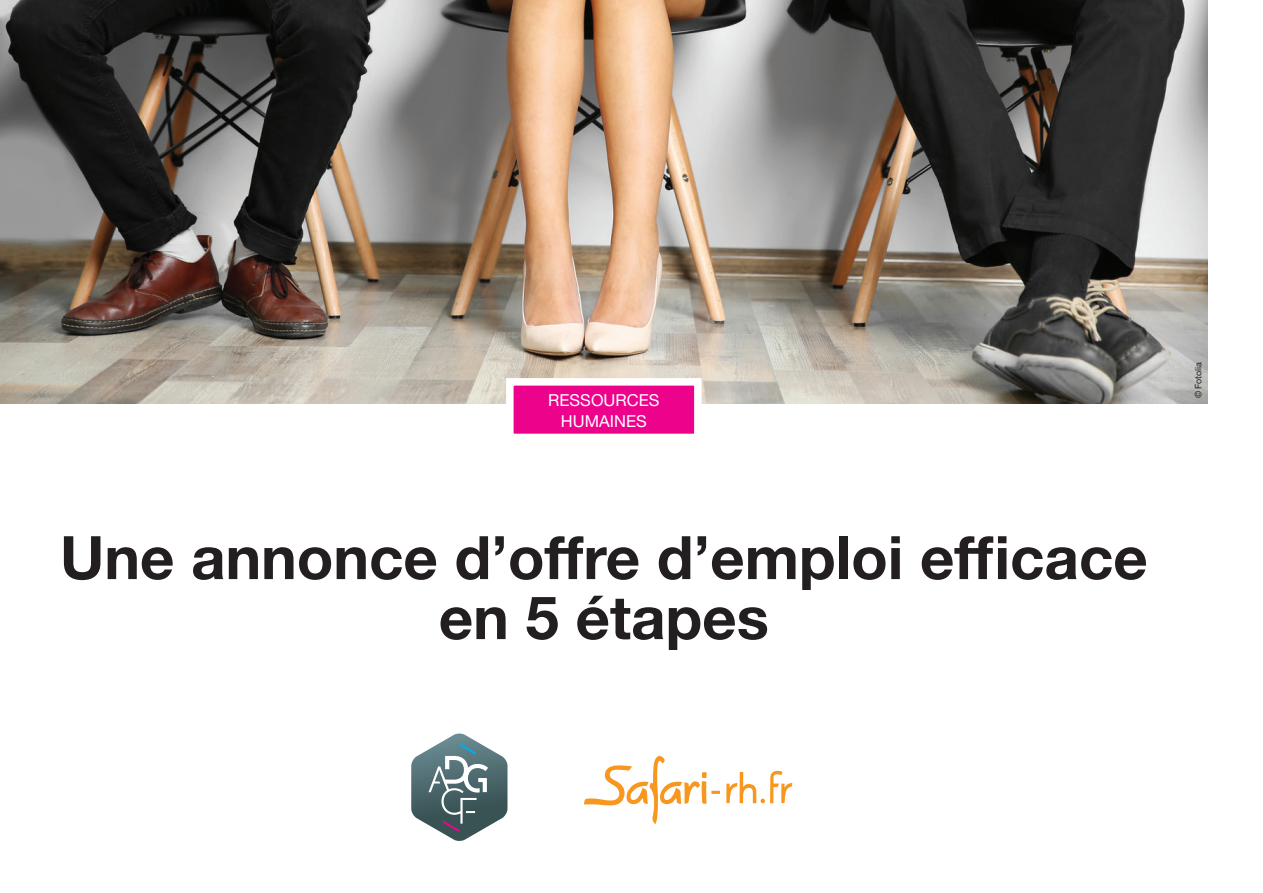
<style>
.page{position:relative;width:1263px;height:893px;background:#fff}
.page>*{position:absolute;margin:0;border:0;box-sizing:border-box;transform-origin:0 0}
.t1{font:700 60px/60px "Helvetica Neue LT Std";color:#231f20;text-align:center}
.t2{font:16.5px/21px "Helvetica Neue LT Std";color:#fff;text-align:center}
.t3{font:9px "Helvetica Neue LT Std";color:#231f20}
</style>
<div class="page">
<img style="left:0;top:0;width:1208px;height:404px">
<svg style="left:502px;top:374px;width:203px;height:60px"></svg>
<svg style="left:411px;top:733px;width:96px;height:108px"></svg>
<svg style="left:584px;top:756px;width:136px;height:68px"></svg>
<svg style="left:726px;top:770px;width:66px;height:33px"></svg>
<p class="t2" style="left:548px;top:389px;width:113px">RESSOURCES<br>HUMAINES</p>
<p class="t1" style="left:60px;top:526px;width:1089px">Une annonce d’offre d’emploi efficace en 5 étapes</p>
<p class="t3" style="left:1193px;top:398px;width:37px;rotate:-90deg">© Fotolia</p>
</div>
